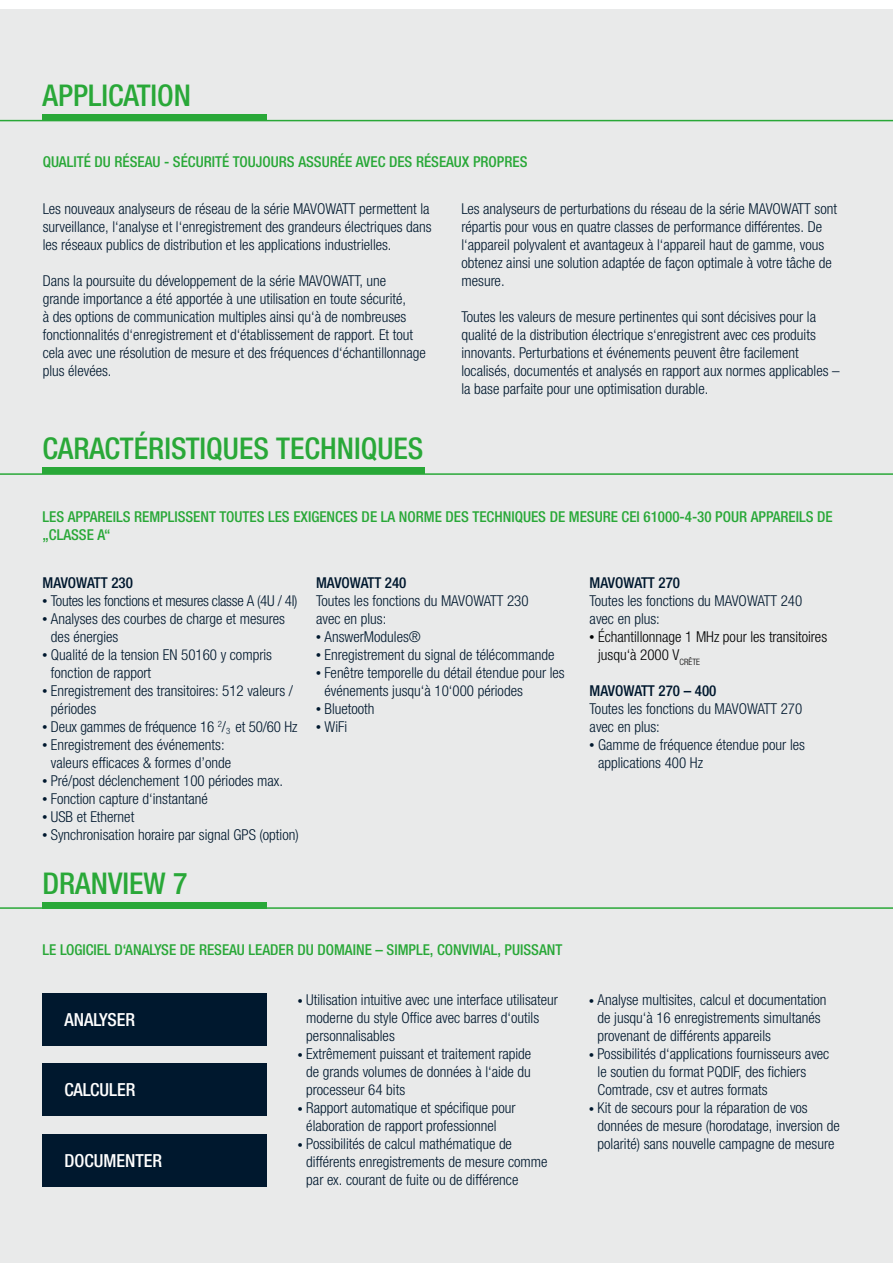
<style>
.page{position:relative;width:893px;height:1263px;background:#fff}
.page>*{position:absolute;margin:0;border:0;box-sizing:border-box;transform-origin:0 0}
.t1{font:500 condensed 30px "Helvetica Neue LTW1 G";color:#29a838}
.t2{font:500 condensed 18px "Helvetica Neue LTW1 G";color:#fff}
.t3{font:300 condensed 15px/18px "Helvetica Neue LTW1 G";color:#00182e}
.t4{font:500 condensed 15px/18px "Helvetica Neue LTW1 G";color:#29a838}
.t5{font:300 condensed 15px/18px "Helvetica Neue LTW1 G";color:#000}
.t6{font:500 condensed 15px "Helvetica Neue LTW1 G";color:#00182e}
.t7{font:300 condensed 15px "Helvetica Neue LTW1 G";letter-spacing:-.02em;color:#00182e}
</style>
<div class="page">
<div style="left:0;top:10px;width:893px;height:1253px;background:#e9eaea"></div>
<hr style="left:0;top:907px;width:893px;height:2px;background:#29a838">
<hr style="left:0;top:120px;width:893px;height:1px;background:#29a838">
<hr style="left:0;top:473px;width:893px;height:2px;background:#29a838">
<div style="left:43px;top:467px;width:382px;height:6px;background:#29a838"></div>
<div style="left:43px;top:115px;width:224px;height:6px;background:#29a838"></div>
<div style="left:43px;top:1134px;width:224px;height:53px;background:#00182e"></div>
<div style="left:43px;top:993px;width:224px;height:53px;background:#00182e"></div>
<div style="left:43px;top:1063px;width:224px;height:53px;background:#00182e"></div>
<div style="left:43px;top:902px;width:224px;height:6px;background:#29a838"></div>
<h1 class="t1" style="left:43px;top:77px;width:147px">APPLICATION</h1>
<p class="t4" style="left:43px;top:152px;width:486px">QUALITÉ DU RÉSEAU - SÉCURITÉ TOUJOURS ASSURÉE AVEC DES RÉSEAUX PROPRES</p>
<p class="t3" style="left:43px;top:200px;width:390px">Les nouveaux analyseurs de réseau de la série MAVOWATT permettent la surveillance, l‘analyse et l‘enregistrement des grandeurs électriques dans les réseaux publics de distribution et les applications industrielles.</p>
<p class="t3" style="left:43px;top:272px;width:385px">Dans la poursuite du développement de la série MAVOWATT, une grande importance a été apportée à une utilisation en toute sécurité,<br>à des options de communication multiples ainsi qu‘à de nombreuses fonctionnalités d‘enregistrement et d‘établissement de rapport. Et tout cela avec une résolution de mesure et des fréquences d‘échantillonnage plus élevées.</p>
<h1 class="t1" style="left:43px;top:430px;width:382px">CARACTÉRISTIQUES TECHNIQUES</h1>
<p class="t3" style="left:461px;top:200px;width:377px">Les analyseurs de perturbations du réseau de la série MAVOWATT sont répartis pour vous en quatre classes de performance différentes. De l‘appareil polyvalent et avantageux à l‘appareil haut de gamme, vous obtenez ainsi une solution adaptée de façon optimale à votre tâche de mesure.</p>
<p class="t3" style="left:461px;top:308px;width:380px">Toutes les valeurs de mesure pertinentes qui sont décisives pour la qualité de la distribution électrique s‘enregistrent avec ces produits innovants. Perturbations et événements peuvent être facilement localisés, documentés et analysés en rapport aux normes applicables – la base parfaite pour une optimisation durable.</p>
<p class="t4" style="left:43px;top:508px;width:792px">LES APPAREILS REMPLISSENT TOUTES LES EXIGENCES DE LA NORME DES TECHNIQUES DE MESURE CEI 61000-4-30 POUR APPAREILS DE „CLASSE A“</p>
<p class="t6" style="left:43px;top:573px;width:92px">MAVOWATT 230</p>
<p class="t7" style="left:43px;top:592px;width:256px">• Toutes les fonctions et mesures classe A (4U / 4I)</p>
<p class="t3" style="left:51px;top:610px;width:236px;text-indent:-8px">• Analyses des courbes de charge et mesures des énergies</p>
<p class="t3" style="left:51px;top:646px;width:223px;text-indent:-8px">• Qualité de la tension EN 50160 y compris fonction de rapport</p>
<p class="t3" style="left:51px;top:682px;width:243px;text-indent:-8px">• Enregistrement des transitoires: 512 valeurs / périodes</p>
<p class="t3" style="left:43px;top:718px;width:256px">• Deux gammes de fréquence 16 <sup>2</sup>/<sub>3</sub> et 50/60 Hz</p>
<p class="t3" style="left:43px;top:736px;width:190px;text-align:center">• Enregistrement des événements: valeurs efficaces &amp; formes d’onde</p>
<p class="t3" style="left:43px;top:772px;width:242px">• Pré/post déclenchement 100 périodes max.</p>
<p class="t3" style="left:43px;top:790px;width:167px">• Fonction capture d‘instantané</p>
<p class="t3" style="left:43px;top:808px;width:93px">• USB et Ethernet</p>
<p class="t3" style="left:43px;top:826px;width:258px">• Synchronisation horaire par signal GPS (option)</p>
<p class="t6" style="left:316px;top:573px;width:92px">MAVOWATT 240</p>
<p class="t3" style="left:316px;top:592px;width:214px">Toutes les fonctions du MAVOWATT 230 avec en plus:</p>
<p class="t3" style="left:316px;top:628px;width:106px">• AnswerModules®</p>
<p class="t3" style="left:316px;top:646px;width:240px">• Enregistrement du signal de télécommande</p>
<p class="t3" style="left:324px;top:664px;width:242px;text-indent:-8px">• Fenêtre temporelle du détail étendue pour les événements jusqu‘à 10‘000 périodes</p>
<p class="t3" style="left:316px;top:700px;width:60px">• Bluetooth</p>
<p class="t3" style="left:316px;top:718px;width:33px">• WiFi</p>
<p class="t6" style="left:590px;top:573px;width:92px">MAVOWATT 270</p>
<p class="t3" style="left:590px;top:592px;width:214px">Toutes les fonctions du MAVOWATT 240 avec en plus:</p>
<p class="t5" style="left:598px;top:628px;width:231px;text-indent:-8px">• Échantillonnage 1 MHz pour les transitoires jusqu‘à 2000 V<sub>CRÊTE</sub></p>
<p class="t6" style="left:590px;top:681px;width:128px">MAVOWATT 270 – 400</p>
<p class="t3" style="left:590px;top:700px;width:214px">Toutes les fonctions du MAVOWATT 270 avec en plus:</p>
<p class="t3" style="left:598px;top:736px;width:208px;text-indent:-8px">• Gamme de fréquence étendue pour les applications 400 Hz</p>
<h1 class="t1" style="left:43px;top:865px;width:146px">DRANVIEW 7</h1>
<p class="t4" style="left:43px;top:940px;width:513px">LE LOGICIEL D‘ANALYSE DE RESEAU LEADER DU DOMAINE – SIMPLE, CONVIVIAL, PUISSANT</p>
<p class="t2" style="left:64px;top:1009px;width:30px">ANALYSER</p>
<p class="t2" style="left:64px;top:1079px;width:55px">CALCULER</p>
<p class="t2" style="left:64px;top:1150px;width:89px">DOCUMENTER</p>
<p class="t3" style="left:306px;top:991px;width:253px;text-indent:-8px">• Utilisation intuitive avec une interface utilisateur moderne du style Office avec barres d‘outils personnalisables</p>
<p class="t3" style="left:306px;top:1045px;width:227px;text-align:justify;text-indent:-8px">• Extrêmement puissant et traitement rapide de grands volumes de données à l‘aide du processeur 64 bits</p>
<p class="t3" style="left:306px;top:1099px;width:211px;text-indent:-8px">• Rapport automatique et spécifique pour élaboration de rapport professionnel</p>
<p class="t3" style="left:306px;top:1135px;width:243px;text-indent:-8px">• Possibilités de calcul mathématique de différents enregistrements de mesure comme par ex. courant de fuite ou de différence</p>
<p class="t3" style="left:598px;top:991px;width:230px;text-indent:-8px">• Analyse multisites, calcul et documentation de jusqu‘à 16 enregistrements simultanés provenant de différents appareils</p>
<p class="t3" style="left:598px;top:1045px;width:233px;text-indent:-8px">• Possibilités d‘applications fournisseurs avec le soutien du format PQDIF, des fichiers<br>Comtrade, csv et autres formats</p>
<p class="t3" style="left:598px;top:1099px;width:244px;text-indent:-8px">• Kit de secours pour la réparation de vos données de mesure (horodatage, inversion de polarité) sans nouvelle campagne de mesure</p>
</div>
